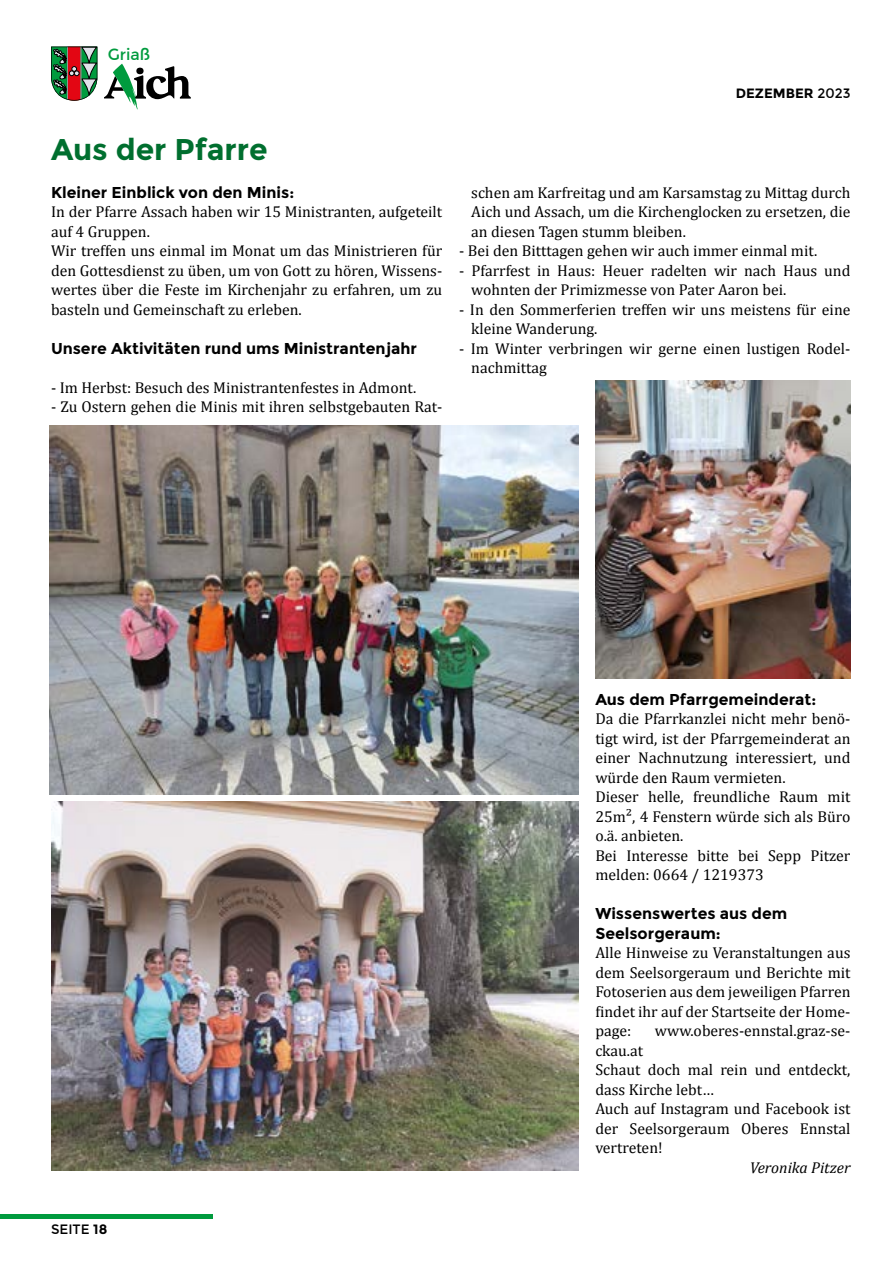
<style>
.page{position:relative;width:893px;height:1263px;background:#fff}
.page>*{position:absolute;margin:0;border:0;box-sizing:border-box;transform-origin:0 0}
.t1{font:700 30px "Montserrat";color:#006f2f}
.t2{font:15.9px "Montserrat";color:#009b3e}
.t3{font:15.75px/19.5px "Cambria";color:#000}
.t4{font:700 15.75px/19.5px "Montserrat";color:#000}
.t5{font:italic 15.75px "Cambria";color:#000}
.t6{font:700 13.5px "Montserrat";color:#000}
.t7{font:13.5px "Montserrat";color:#000}
.s1{font-weight:400}
.s2{font-weight:700}
</style>
<div class="page">
<svg style="left:104px;top:64px;width:87px;height:46px"></svg>
<hr style="left:0;top:1214px;width:213px;height:4px;background:#009b3e">
<svg style="left:51px;top:47px;width:46px;height:54px;background:#6d6952"></svg>
<img style="left:50px;top:426px;width:528px;height:368px">
<img style="left:595px;top:380px;width:255px;height:299px">
<img style="left:51px;top:802px;width:527px;height:369px">
<p class="t2" style="left:108px;top:46px;width:44px">Griaß</p>
<h1 class="t1" style="left:51px;top:131px;width:218px">Aus der Pfarre</h1>
<p class="t4" style="left:51px;top:183px;width:245px">Kleiner Einblick von den Minis:</p>
<p class="t3" style="left:51px;top:202px;width:393px">In der Pfarre Assach haben wir 15 Ministranten, aufgeteilt auf 4 Gruppen.<br>Wir treffen uns einmal im Monat um das Ministrieren für den Gottesdienst zu üben, um von Gott zu hören, Wissens&shy;wertes über die Feste im Kirchenjahr zu erfahren, um zu basteln und Gemeinschaft zu erleben.</p>
<p class="t4" style="left:51px;top:339px;width:367px">Unsere Aktivitäten rund ums Ministrantenjahr</p>
<p class="t3" style="left:51px;top:378px;width:367px">- Im Herbst: Besuch des Ministrantenfestes in Admont.</p>
<p class="t3" style="left:51px;top:397px;width:393px">- Zu Ostern gehen die Minis mit ihren selbstgebauten Rat-</p>
<p class="t6" style="left:736px;top:85px;width:116px">DEZEMBER <span class="s1">2023</span></p>
<p class="t3" style="left:471px;top:183px;width:381px;text-align:justify">schen am Karfreitag und am Karsamstag zu Mittag durch Aich und Assach, um die Kirchenglocken zu ersetzen, die an diesen Tagen stumm bleiben.</p>
<p class="t3" style="left:459px;top:241px;width:359px">- Bei den Bitttagen gehen wir auch immer einmal mit.</p>
<p class="t3" style="left:471px;top:261px;width:381px;text-indent:-12px">- Pfarrfest in Haus: Heuer radelten wir nach Haus und wohnten der Primizmesse von Pater Aaron bei.</p>
<p class="t3" style="left:471px;top:300px;width:381px;text-indent:-12px">- In den Sommerferien treffen wir uns meistens für eine kleine Wanderung.</p>
<p class="t3" style="left:471px;top:339px;width:381px;text-indent:-12px">- Im Winter verbringen wir gerne einen lustigen Rodel&shy;nachmittag</p>
<p class="t7" style="left:51px;top:1221px;width:58px">SEITE <span class="s2">18</span></p>
<p class="t4" style="left:595px;top:690px;width:222px">Aus dem Pfarrgemeinderat:</p>
<p class="t3" style="left:595px;top:709px;width:257px">Da die Pfarrkanzlei nicht mehr benö&shy;tigt wird, ist der Pfarrgemeinderat an einer Nachnutzung interessiert, und würde den Raum vermieten.<br>Dieser helle, freundliche Raum mit<br>25m², 4 Fenstern würde sich als Büro o.ä. anbieten.<br>Bei Interesse bitte bei Sepp Pitzer melden: 0664 / 1219373</p>
<p class="t4" style="left:595px;top:904px;width:193px">Wissenswertes aus dem<br>Seelsorgeraum:</p>
<p class="t3" style="left:595px;top:943px;width:257px;text-align:justify">Alle Hinweise zu Veranstaltungen aus dem Seelsorgeraum und Berichte mit Fotoserien aus dem jeweiligen Pfarren findet ihr auf der Startseite der Home&shy;page:</p>
<p class="t3" style="left:655px;top:1021px;width:197px">www.oberes-ennstal.graz-se-</p>
<p class="t3" style="left:595px;top:1041px;width:257px">ckau.at<br>Schaut doch mal rein und entdeckt, dass Kirche lebt…<br>Auch auf Instagram und Facebook ist der Seelsorgeraum Oberes Ennstal vertreten!</p>
<p class="t5" style="left:750px;top:1156px;width:102px">Veronika Pitzer</p>
</div>
